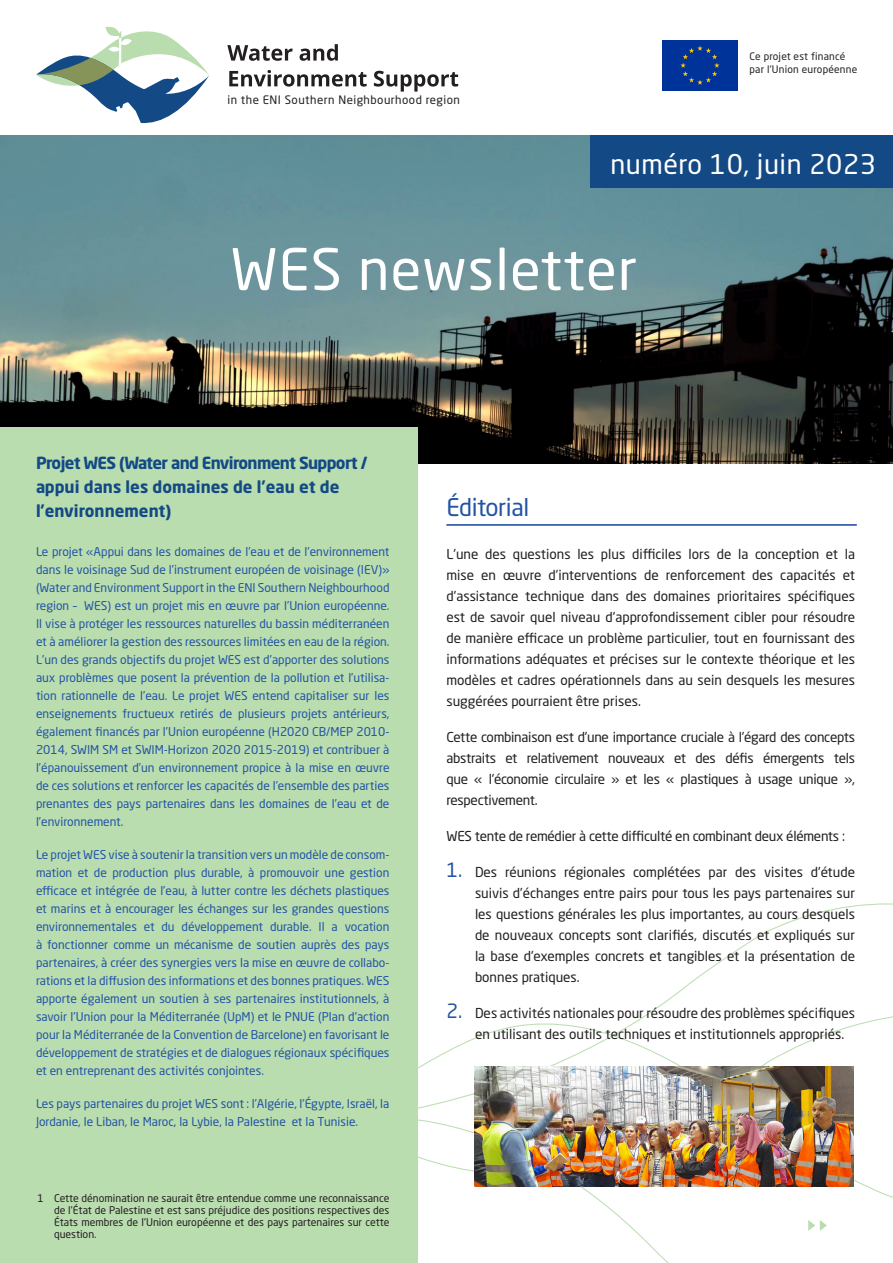
<style>
.page{position:relative;width:893px;height:1263px;background:#fff}
.page>*{position:absolute;margin:0;border:0;box-sizing:border-box;transform-origin:0 0}
.t1{font:56.55px "Neo Sans W1 G";letter-spacing:.02em;color:#fff}
.t2{font:26.85px "Neo Sans W1 G";letter-spacing:.02em;color:#fff}
.Section_Title{font:24px "Neo Sans W1 G";letter-spacing:-.02em;color:#2254a4}
.Footer_Page_Numbers{font:700 16.5px/24px "Neo Sans W1 G";letter-spacing:-.02em;color:#134a85}
.Body_Text{font:13.5px/21px "Neo Sans W1 G";color:#231f20;text-align:justify}
.Body_Text-2{font:13.5px "Neo Sans W1 G";letter-spacing:-.02em;color:#231f20}
.Body_Text-3{font:12px/18px "Neo Sans W1 G";color:#2254a4;text-align:justify}
.t3{font:11.55px "Neo Sans W1 G";letter-spacing:.04em;color:#231f20}
.Body_Text-4{font:10.5px/12px "Neo Sans W1 G";color:#231f20;text-align:justify}
.t4{font:10.2px "Neo Sans W1 G";letter-spacing:.02em;color:#231f20}
.s1{font-size:19.5px;color:#2254a4}
</style>
<div class="page">
<img style="left:0;top:136px;width:893px;height:327px">
<div style="left:590px;top:136px;width:303px;height:52px;background:#134a85"></div>
<div style="left:0;top:427px;width:418px;height:836px;background:#baddb0"></div>
<div style="left:662px;top:41px;width:75px;height:50px;background:#039"></div>
<svg style="left:36px;top:26px;width:173px;height:98px"></svg>
<svg style="left:229px;top:70px;width:229px;height:22px"></svg>
<svg style="left:227px;top:44px;width:111px;height:17px"></svg>
<svg style="left:418px;top:903px;width:475px;height:303px"></svg>
<hr style="left:446px;top:524px;width:411px;height:1px;background:#2254a4">
<hr style="left:446px;top:525px;width:411px;height:1px;background:#2254a4">
<svg style="left:808px;top:1220px;width:19px;height:11px"></svg>
<img style="left:474px;top:1067px;width:379px;height:119px">
<p class="t3" style="left:227px;top:93px;width:234px">in the ENI Southern Neighbourhood region</p>
<p class="t4" style="left:749px;top:50px;width:98px">Ce projet est financé</p>
<p class="t4" style="left:749px;top:63px;width:109px">par l'Union européenne</p>
<p class="t2" style="left:610px;top:147px;width:267px">numéro 10, juin 2023</p>
<p class="t1" style="left:231px;top:235px;width:408px">WES newsletter</p>
<p class="Footer_Page_Numbers" style="left:36px;top:450px;width:333px">Projet WES (Water and Environment Support / appui dans les domaines de l’eau et de l’environnement)</p>
<p class="Body_Text-3" style="left:36px;top:542px;width:355px">Le projet «Appui dans les domaines de l’eau et de l’environnement dans le voisinage Sud de l’instrument européen de voisinage (IEV)» (Water and Environment Support in the ENI Southern Neighbourhood region – WES) est un projet mis en œuvre par l’Union européenne.<br>Il vise à protéger les ressources naturelles du bassin méditerranéen et à améliorer la gestion des ressources limitées en eau de la région.<br>L’un des grands objectifs du projet WES est d’apporter des solutions aux problèmes que posent la prévention de la pollution et l’utilisa&shy;tion rationnelle de l’eau. Le projet WES entend capitaliser sur les enseignements fructueux retirés de plusieurs projets antérieurs, également financés par l’Union européenne (H2020 CB/MEP 2010- 2014, SWIM SM et SWIM-Horizon 2020 2015-2019) et contribuer à l’épanouissement d’un environnement propice à la mise en œuvre de ces solutions et renforcer les capacités de l’ensemble des parties prenantes des pays partenaires dans les domaines de l’eau et de l’environnement.</p>
<p class="Body_Text-3" style="left:36px;top:845px;width:355px">Le projet WES vise à soutenir la transition vers un modèle de consom&shy;mation et de production plus durable, à promouvoir une gestion efficace et intégrée de l’eau, à lutter contre les déchets plastiques et marins et à encourager les échanges sur les grandes questions environnementales et du développement durable. Il a vocation à fonctionner comme un mécanisme de soutien auprès des pays partenaires, à créer des synergies vers la mise en œuvre de collabo&shy;rations et la diffusion des informations et des bonnes pratiques. WES apporte également un soutien à ses partenaires institutionnels, à savoir l'Union pour la Méditerranée (UpM) et le PNUE (Plan d'action pour la Méditerranée de la Convention de Barcelone) en favorisant le développement de stratégies et de dialogues régionaux spécifiques et en entreprenant des activités conjointes.</p>
<p class="Body_Text-3" style="left:36px;top:1094px;width:355px">Les pays partenaires du projet WES sont : l’Algérie, l’Égypte, Israël, la<br>Jordanie, le Liban, le Maroc, la Lybie, la Palestine et la Tunisie.</p>
<p class="Body_Text-4" style="left:54px;top:1192px;width:337px;text-indent:-16px">1 Cette dénomination ne saurait être entendue comme une reconnaissance de l’État de Palestine et est sans préjudice des positions respectives des États membres de l’Union européenne et des pays partenaires sur cette question.</p>
<p class="Section_Title" style="left:446px;top:492px;width:84px">Éditorial</p>
<p class="Body_Text" style="left:446px;top:543px;width:410px">L'une des questions les plus difficiles lors de la conception et la mise en œuvre d’interventions de renforcement des capacités et d'assistance technique dans des domaines prioritaires spécifiques est de savoir quel niveau d'approfondissement cibler pour résoudre de manière efficace un problème particulier, tout en fournissant des informations adéquates et précises sur le contexte théorique et les modèles et cadres opérationnels dans au sein desquels les mesures suggérées pourraient être prises.</p>
<p class="Body_Text" style="left:446px;top:726px;width:410px">Cette combinaison est d'une importance cruciale à l'égard des concepts abstraits et relativement nouveaux et des défis émergents tels que « l'économie circulaire » et les « plastiques à usage unique », respectivement.</p>
<p class="Body_Text-2" style="left:446px;top:828px;width:400px">WES tente de remédier à cette difficulté en combinant deux éléments :</p>
<p class="Body_Text" style="left:475px;top:861px;width:382px;text-indent:-28px"><span class="s1">1.</span> Des réunions régionales complétées par des visites d'étude suivis d’échanges entre pairs pour tous les pays partenaires sur les questions générales les plus importantes, au cours desquels de nouveaux concepts sont clarifiés, discutés et expliqués sur la base d'exemples concrets et tangibles et la présentation de bonnes pratiques.</p>
<p class="Body_Text" style="left:475px;top:1002px;width:381px;text-indent:-28px"><span class="s1">2.</span> Des activités nationales pour résoudre des problèmes spécifiques en utilisant des outils techniques et institutionnels appropriés.</p>
</div>
